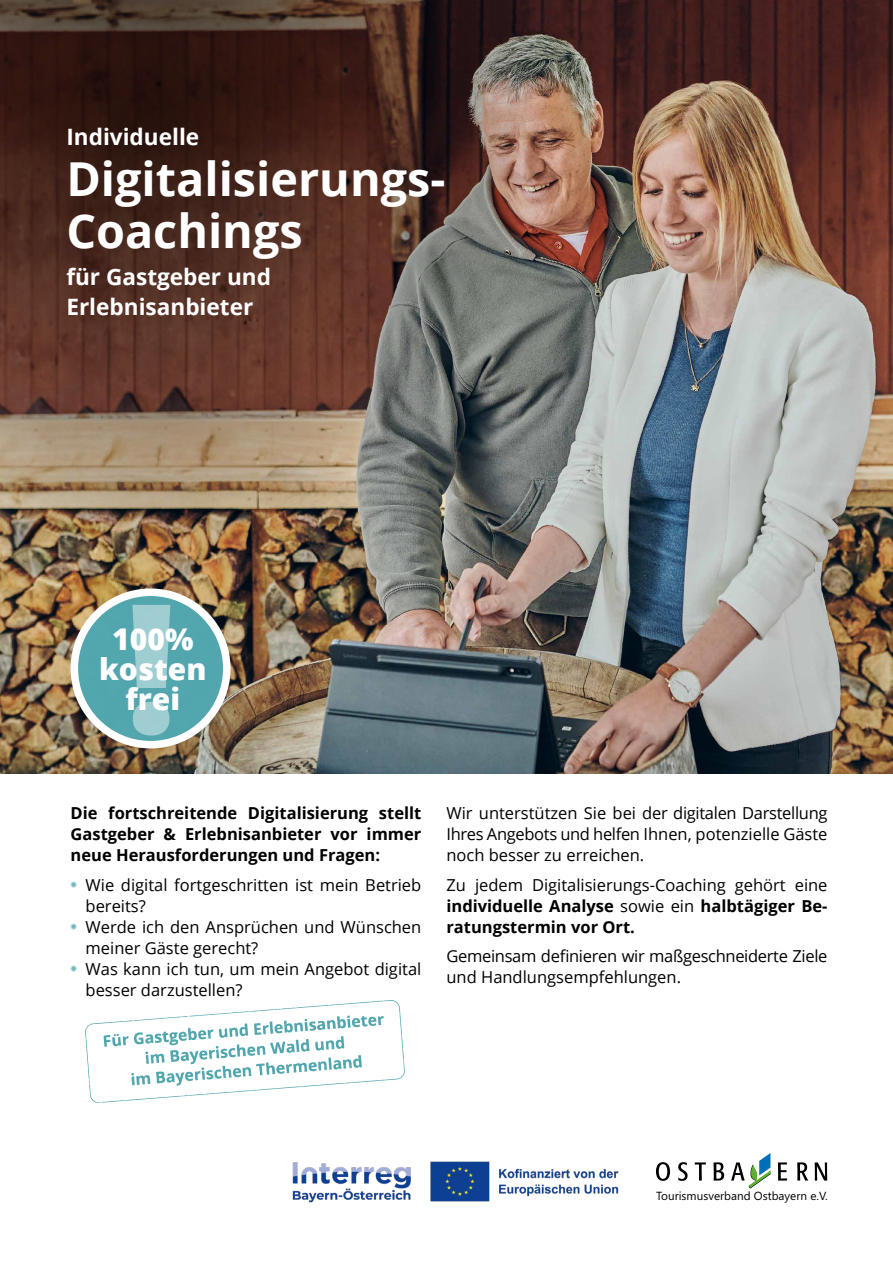
<style>
.page{position:relative;width:893px;height:1263px;background:#fff}
.page>*{position:absolute;margin:0;border:0;box-sizing:border-box;transform-origin:0 0}
.t1{font:800 180px "Open Sans";color:#fff}
.t2{font:700 46.8px/51.8px "Open Sans";color:#fff}
.t3{font:800 30px/30px "Open Sans";color:#fff;text-align:center}
.t4{font:700 22.65px/30.2px "Open Sans";color:#fff}
.t5{font:16.5px/21px "Open Sans";color:#000;text-align:justify}
.t6{font:700 16.5px/21px "Open Sans";color:#000;text-align:justify}
.t7{font:16.5px/21px "Open Sans";letter-spacing:-.02em;color:#000}
.t8{font:11.7px "Segoe UI";color:#000}
.s1{font-weight:400}
</style>
<div class="page">
<img style="left:0;top:0;width:893px;height:774px">
<svg style="left:656px;top:1162px;width:14px;height:19px"></svg>
<svg style="left:678px;top:1162px;width:10px;height:19px"></svg>
<svg style="left:695px;top:1162px;width:11px;height:18px"></svg>
<svg style="left:713px;top:1162px;width:11px;height:18px"></svg>
<svg style="left:778px;top:1162px;width:9px;height:18px"></svg>
<svg style="left:797px;top:1162px;width:11px;height:18px"></svg>
<svg style="left:815px;top:1162px;width:12px;height:18px"></svg>
<svg style="left:731px;top:1153px;width:39px;height:35px"></svg>
<svg style="left:71px;top:881px;width:6px;height:6px"></svg>
<svg style="left:71px;top:923px;width:6px;height:6px"></svg>
<svg style="left:71px;top:965px;width:6px;height:6px"></svg>
<img style="left:292px;top:1161px;width:327px;height:42px">
<img style="left:0;top:0;width:580px;height:594px">
<div style="left:74px;top:592px;width:153px;height:153px;background:#52a7af;border-radius:50%"></div>
<div style="left:71px;top:588px;width:160px;height:160px;border:8px solid #fff;border-radius:50%"></div>
<svg style="left:85px;top:1000px;width:320px;height:103px"></svg>
<h3 class="t4" style="left:66px;top:121px;width:134px">Individuelle</h3>
<h2 class="t2" style="left:66px;top:152px;width:381px">Digitalisierungs-<br>Coachings</h2>
<h3 class="t4" style="left:66px;top:261px;width:206px">für Gastgeber und<br>Erlebnisanbieter</h3>
<h1 class="t1" style="left:125px;top:531px;width:54px">!</h1>
<h3 class="t3" style="left:99px;top:622px;width:109px">100% kosten</h3>
<h3 class="t3" style="left:125px;top:682px;width:56px">frei</h3>
<p class="t6" style="left:71px;top:802px;width:352px">Die fortschreitende Digitalisierung stellt Gastgeber &amp; Erlebnisanbieter vor immer neue Herausforderungen und Fragen:</p>
<p class="t5" style="left:86px;top:874px;width:337px;text-align:left">Wie digital fortgeschritten ist mein Betrieb bereits?<br>Werde ich den Ansprüchen und Wünschen meiner Gäste gerecht?<br>Was kann ich tun, um mein Angebot digital besser darzustellen?</p>
<p class="t5" style="left:446px;top:802px;width:383px">Wir unterstützen Sie bei der digitalen Darstellung Ihres Angebots und helfen Ihnen, potenzielle Gäste noch besser zu erreichen.</p>
<p class="t6" style="left:446px;top:874px;width:382px"><span class="s1">Zu jedem Digitalisierungs-Coaching gehört eine </span>individuelle Analyse <span class="s1">sowie ein</span> halbtägiger Be&shy;ratungstermin vor Ort.</p>
<p class="t7" style="left:446px;top:945px;width:382px">Gemeinsam definieren wir maßgeschneiderte Ziele und Handlungsempfehlungen.</p>
<p class="t8" style="left:656px;top:1187px;width:173px">Tourismusverband Ostbayern e.V.</p>
</div>
